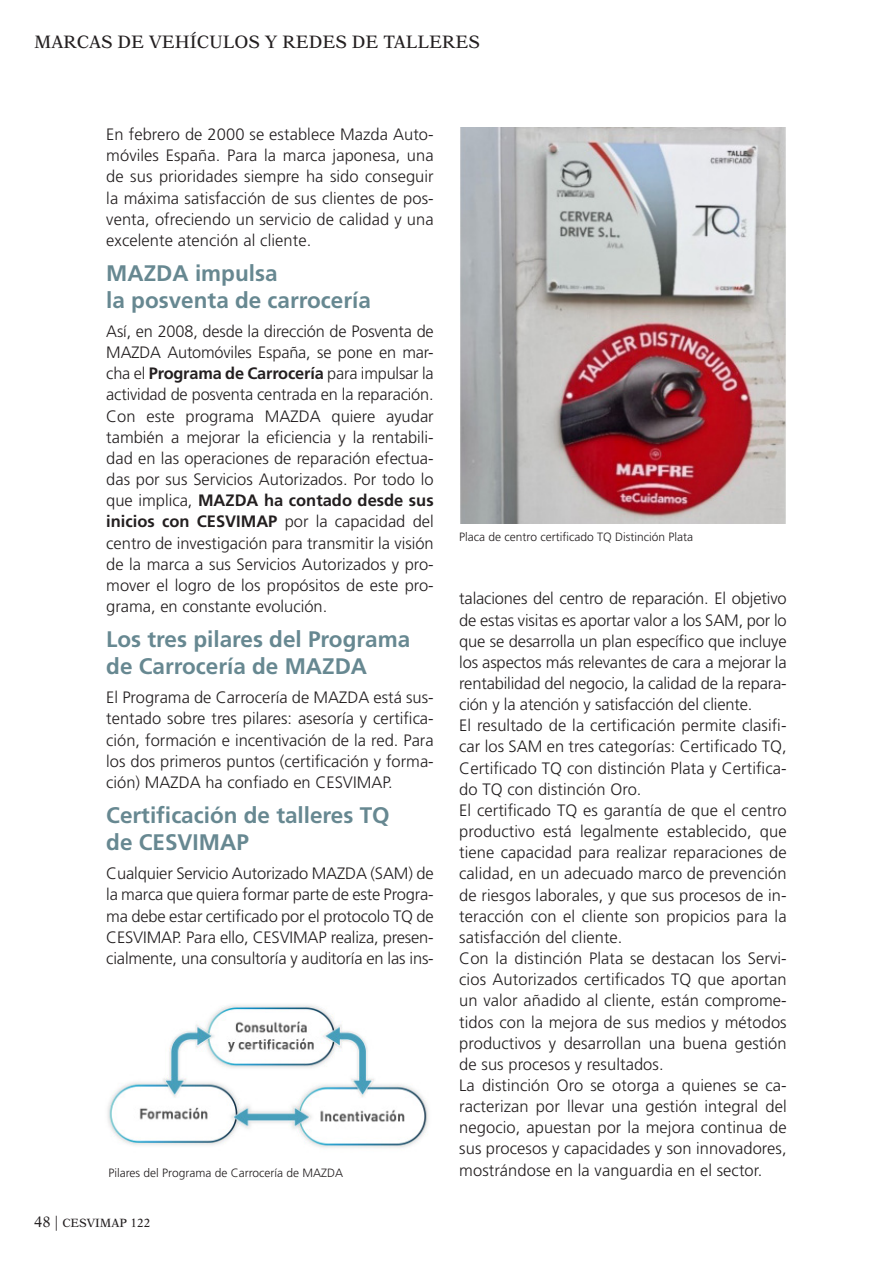
<style>
.page{position:relative;width:893px;height:1263px;background:#fff}
.page>*{position:absolute;margin:0;border:0;box-sizing:border-box;transform-origin:0 0}
.t1{font:700 22.5px/27px "Frutiger";color:#678891}
.t2{font:18px "New Aster";color:#231f20}
.t3{font:300 16.5px/21.1px "Frutiger";letter-spacing:.005em;color:#231f20;text-align:justify}
.t4{font:300 12px "Frutiger";color:#231f20}
.t5{font:12px "New Aster";color:#231f20}
.s1{font-weight:700}
.s2{font-size:15px}
</style>
<div class="page">
<img style="left:107px;top:1005px;width:321px;height:143px">
<img style="left:460px;top:128px;width:326px;height:396px">
<p class="t2" style="left:34px;top:31px;width:447px">MARCAS DE VEHÍCULOS Y REDES DE TALLERES</p>
<p class="t3" style="left:106px;top:124px;width:329px">En febrero de 2000 se establece Mazda Auto&shy;móviles España. Para la marca japonesa, una de sus prioridades siempre ha sido conseguir la máxima satisfacción de sus clientes de pos&shy;venta, ofreciendo un servicio de calidad y una excelente atención al cliente.</p>
<h1 class="t1" style="left:106px;top:260px;width:266px">MAZDA impulsa<br>la posventa de carrocería</h1>
<p class="t3" style="left:106px;top:321px;width:329px">Así, en 2008, desde la dirección de Posventa de MAZDA Automóviles España, se pone en mar&shy;cha el <span class="s1">Programa de Carrocería</span> para impulsar la actividad de posventa centrada en la reparación.<br>Con este programa MAZDA quiere ayudar también a mejorar la eficiencia y la rentabili&shy;dad en las operaciones de reparación efectua&shy;das por sus Servicios Autorizados. Por todo lo que implica, <span class="s1">MAZDA ha contado desde sus inicios con CESVIMAP</span> por la capacidad del centro de investigación para transmitir la visión de la marca a sus Servicios Autorizados y pro&shy;mover el logro de los propósitos de este pro&shy;grama, en constante evolución.</p>
<h1 class="t1" style="left:106px;top:626px;width:305px">Los tres pilares del Programa de Carrocería de MAZDA</h1>
<p class="t3" style="left:106px;top:687px;width:329px">El Programa de Carrocería de MAZDA está sus&shy;tentado sobre tres pilares: asesoría y certifica&shy;ción, formación e incentivación de la red. Para los dos primeros puntos (certificación y forma&shy;ción) MAZDA ha confiado en CESVIMAP.</p>
<h1 class="t1" style="left:106px;top:802px;width:285px">Certificación de talleres TQ de CESVIMAP</h1>
<p class="t3" style="left:106px;top:863px;width:329px">Cualquier Servicio Autorizado MAZDA (SAM) de la marca que quiera formar parte de este Progra&shy;ma debe estar certificado por el protocolo TQ de CESVIMAP. Para ello, CESVIMAP realiza, presen&shy;cialmente, una consultoría y auditoría en las ins-</p>
<p class="t4" style="left:108px;top:1166px;width:236px">Pilares del Programa de Carrocería de MAZDA</p>
<p class="t5" style="left:34px;top:1216px;width:118px"><span class="s2">48 |</span> CESVIMAP 122</p>
<p class="t4" style="left:459px;top:530px;width:235px">Placa de centro certificado TQ Distinción Plata</p>
<p class="t3" style="left:459px;top:588px;width:329px;text-align:left">talaciones del centro de reparación. El objetivo de estas visitas es aportar valor a los SAM, por lo que se desarrolla un plan específico que incluye los aspectos más relevantes de cara a mejorar la rentabilidad del negocio, la calidad de la repara&shy;ción y la atención y satisfacción del cliente.<br>El resultado de la certificación permite clasifi&shy;car los SAM en tres categorías: Certificado TQ, Certificado TQ con distinción Plata y Certifica&shy;do TQ con distinción Oro.<br>El certificado TQ es garantía de que el centro productivo está legalmente establecido, que tiene capacidad para realizar reparaciones de calidad, en un adecuado marco de prevención de riesgos laborales, y que sus procesos de in&shy;teracción con el cliente son propicios para la satisfacción del cliente.<br>Con la distinción Plata se destacan los Servi&shy;cios Autorizados certificados TQ que aportan un valor añadido al cliente, están comprome&shy;tidos con la mejora de sus medios y métodos productivos y desarrollan una buena gestión de sus procesos y resultados.<br>La distinción Oro se otorga a quienes se ca&shy;racterizan por llevar una gestión integral del negocio, apuestan por la mejora continua de sus procesos y capacidades y son innovadores, mostrándose en la vanguardia en el sector.</p>
</div>
